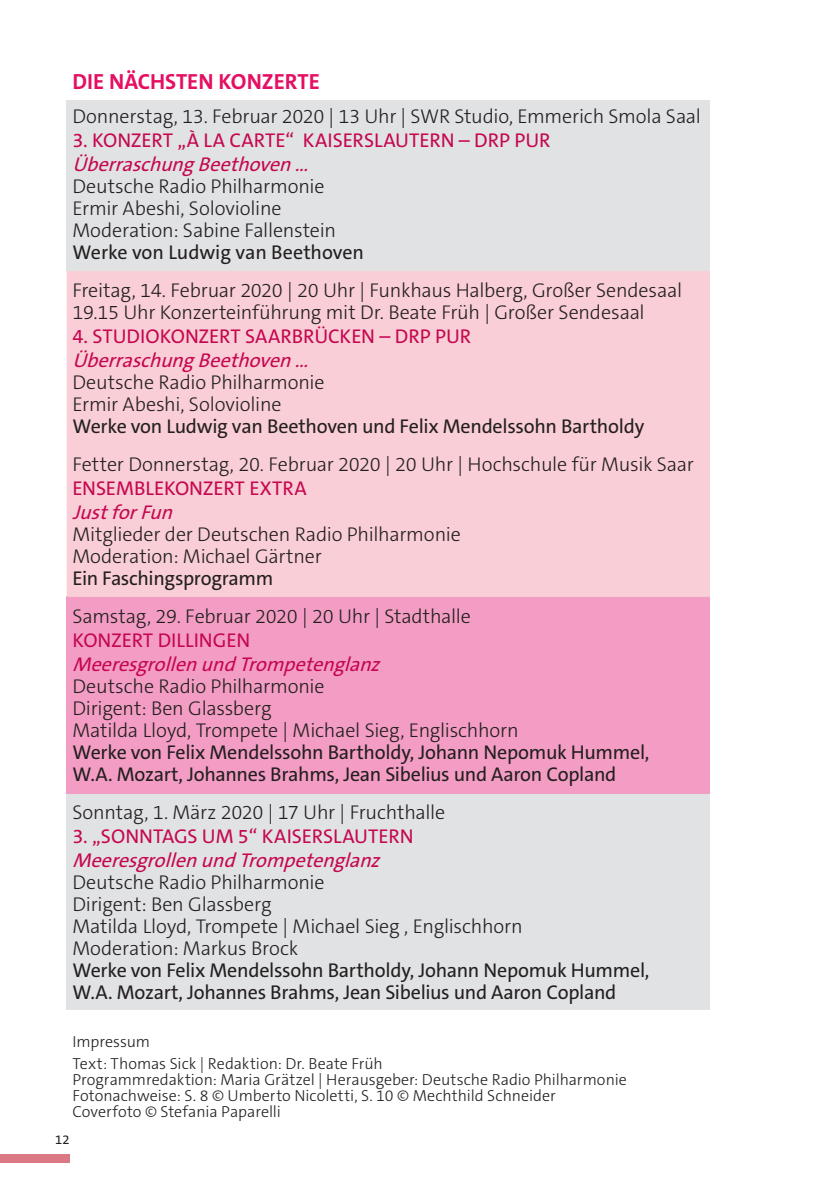
<style>
.page{position:relative;width:840px;height:1191px;background:#fff}
.page>*{position:absolute;margin:0;border:0;box-sizing:border-box;transform-origin:0 0}
.t1{font:700 22px "The Sans C5";color:#e50f63}
.t2{font:300 20px "The Sans C5";letter-spacing:-.01em;color:#231f20}
.t3{font:20px "The Sans C5";letter-spacing:-.015em;color:#231f20}
.t4{font:20px "The Sans C5";letter-spacing:-.005em;color:#c50750}
.t5{font:italic 20px "The Sans C5";color:#c50750}
.t6{font:300 16px "The Sans C5";color:#231f20}
.t7{font:13px "The Sans C5";color:#231f20}
</style>
<div class="page">
<div style="left:0;top:1154px;width:69px;height:8px;background:#da7884"></div>
<div style="left:67px;top:597px;width:642px;height:197px;background:#f49dc4"></div>
<div style="left:67px;top:794px;width:642px;height:215px;background:#e1e2e4"></div>
<div style="left:67px;top:271px;width:642px;height:326px;background:#f9ced6"></div>
<div style="left:67px;top:101px;width:642px;height:170px;background:#e1e2e4"></div>
<p class="t1" style="left:72px;top:67px;width:249px">DIE NÄCHSTEN KONZERTE</p>
<p class="t2" style="left:72px;top:103px;width:629px">Donnerstag, 13. Februar 2020 | 13 Uhr | SWR Studio, Emmerich Smola Saal</p>
<p class="t4" style="left:72px;top:127px;width:479px">3. KONZERT „À LA CARTE“ KAISERSLAUTERN – DRP PUR</p>
<p class="t5" style="left:72px;top:151px;width:244px">ÜberraschungBeethoven…</p>
<p class="t2" style="left:72px;top:173px;width:253px">Deutsche Radio Philharmonie</p>
<p class="t2" style="left:72px;top:195px;width:210px">Ermir Abeshi, Solovioline</p>
<p class="t2" style="left:72px;top:217px;width:265px">Moderation: Sabine Fallenstein</p>
<p class="t3" style="left:72px;top:239px;width:293px">Werke von Ludwig van Beethoven</p>
<p class="t2" style="left:72px;top:277px;width:611px">Freitag, 14. Februar 2020 | 20 Uhr | Funkhaus Halberg, Großer Sendesaal</p>
<p class="t2" style="left:72px;top:299px;width:573px">19.15 Uhr Konzerteinführung mit Dr. Beate Früh | Großer Sendesaal</p>
<p class="t4" style="left:72px;top:323px;width:400px">4. STUDIOKONZERT SAARBRÜCKEN – DRP PUR</p>
<p class="t5" style="left:72px;top:347px;width:244px">ÜberraschungBeethoven…</p>
<p class="t2" style="left:72px;top:369px;width:253px">Deutsche Radio Philharmonie</p>
<p class="t2" style="left:72px;top:391px;width:210px">Ermir Abeshi, Solovioline</p>
<p class="t3" style="left:72px;top:413px;width:573px">Werke von Ludwig van Beethoven und Felix Mendelssohn Bartholdy</p>
<p class="t2" style="left:72px;top:451px;width:622px">Fetter Donnerstag, 20. Februar 2020 | 20 Uhr | Hochschule für Musik Saar</p>
<p class="t4" style="left:72px;top:475px;width:236px">ENSEMBLEKONZERT EXTRA</p>
<p class="t5" style="left:72px;top:499px;width:108px">JustforFun</p>
<p class="t2" style="left:72px;top:521px;width:390px">Mitglieder der Deutschen Radio Philharmonie</p>
<p class="t2" style="left:72px;top:543px;width:251px">Moderation: Michael Gärtner</p>
<p class="t3" style="left:72px;top:565px;width:202px">Ein Faschingsprogramm</p>
<p class="t2" style="left:72px;top:603px;width:400px">Samstag, 29. Februar 2020 | 20 Uhr | Stadthalle</p>
<p class="t4" style="left:72px;top:627px;width:179px">KONZERT DILLINGEN</p>
<p class="t5" style="left:72px;top:651px;width:315px">MeeresgrollenundTrompetenglanz</p>
<p class="t2" style="left:72px;top:673px;width:253px">Deutsche Radio Philharmonie</p>
<p class="t2" style="left:72px;top:695px;width:201px">Dirigent: Ben Glassberg</p>
<p class="t2" style="left:72px;top:717px;width:448px">Matilda Lloyd, Trompete | Michael Sieg, Englischhorn</p>
<p class="t3" style="left:72px;top:739px;width:578px">Werke von Felix Mendelssohn Bartholdy, Johann Nepomuk Hummel,</p>
<p class="t3" style="left:72px;top:761px;width:545px">W.A. Mozart, Johannes Brahms, Jean Sibelius und Aaron Copland</p>
<p class="t2" style="left:72px;top:799px;width:374px">Sonntag, 1. März 2020 | 17 Uhr | Fruchthalle</p>
<p class="t4" style="left:72px;top:823px;width:342px">3. „SONNTAGS UM 5“ KAISERSLAUTERN</p>
<p class="t5" style="left:72px;top:847px;width:315px">MeeresgrollenundTrompetenglanz</p>
<p class="t2" style="left:72px;top:869px;width:253px">Deutsche Radio Philharmonie</p>
<p class="t2" style="left:72px;top:891px;width:201px">Dirigent: Ben Glassberg</p>
<p class="t2" style="left:72px;top:913px;width:451px">Matilda Lloyd, Trompete | Michael Sieg , Englischhorn</p>
<p class="t2" style="left:72px;top:935px;width:227px">Moderation: Markus Brock</p>
<p class="t3" style="left:72px;top:957px;width:578px">Werke von Felix Mendelssohn Bartholdy, Johann Nepomuk Hummel,</p>
<p class="t3" style="left:72px;top:979px;width:545px">W.A. Mozart, Johannes Brahms, Jean Sibelius und Aaron Copland</p>
<p class="t6" style="left:72px;top:1031px;width:79px">Impressum</p>
<p class="t6" style="left:72px;top:1053px;width:312px">Text: Thomas Sick | Redaktion: Dr. Beate Früh</p>
<p class="t6" style="left:72px;top:1069px;width:555px">Programmredaktion: Maria Grätzel | Herausgeber: Deutsche Radio Philharmonie</p>
<p class="t6" style="left:72px;top:1085px;width:484px">Fotonachweise: S. 8 © Umberto Nicoletti, S. 10 © Mechthild Schneider</p>
<p class="t6" style="left:72px;top:1101px;width:210px">Coverfoto © Stefania Paparelli</p>
<p class="t7" style="left:55px;top:1131px;width:16px">12</p>
</div>
